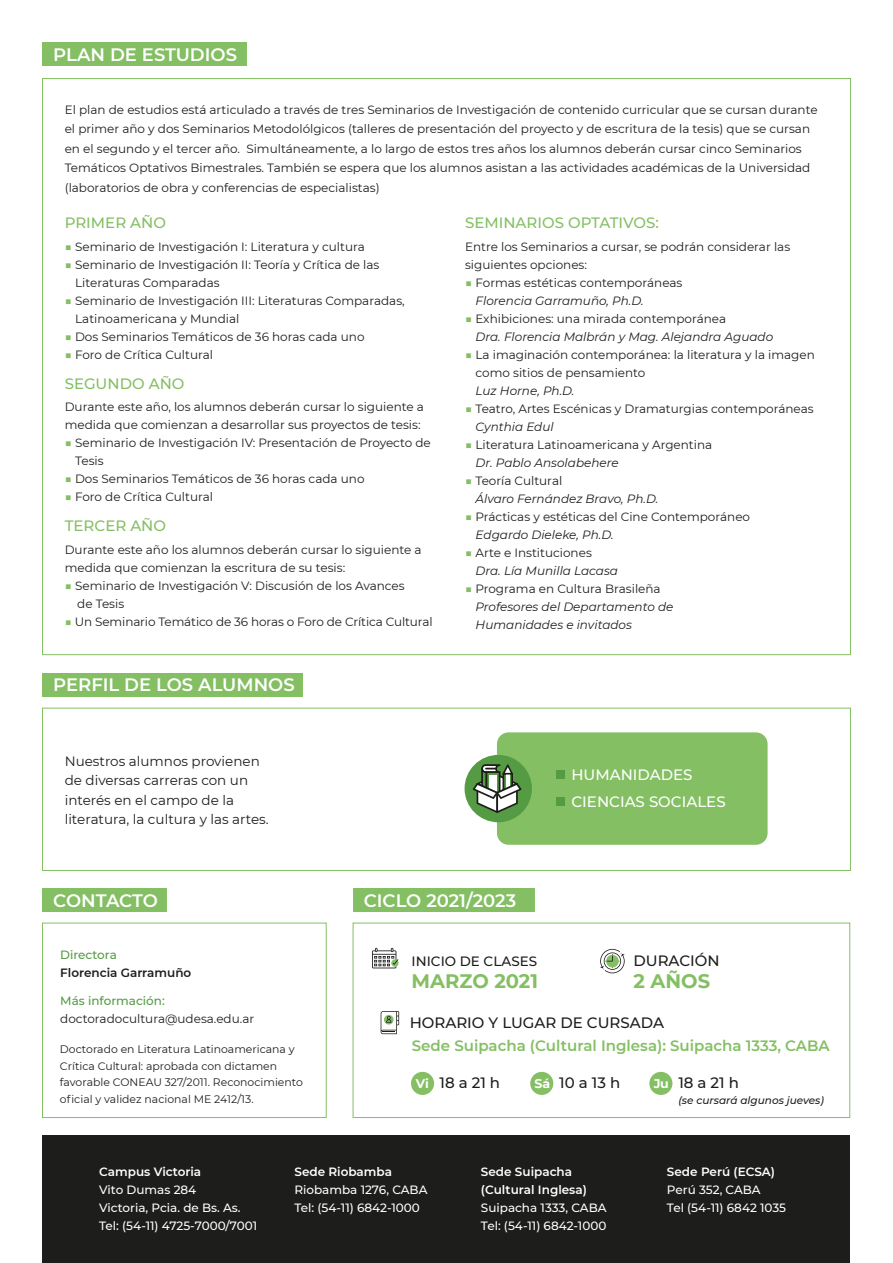
<style>
.page{position:relative;width:893px;height:1263px;background:#fff}
.page>*{position:absolute;margin:0;border:0;box-sizing:border-box;transform-origin:0 0}
.t1{font:700 19.5px "Montserrat";color:#84bf63}
.t2{font:600 18px "Montserrat";color:#fff}
.t3{font:500 15px "Montserrat";color:#1d1d1b}
.t4{font:500 15px "Montserrat";color:#84bf63}
.t5{font:600 15px "Montserrat";color:#84bf63}
.t6{font:500 15px/27px "Montserrat";color:#fff}
.t7{font:13.5px/19.5px "Montserrat";color:#1d1d1b}
.t8{font:500 13.5px "Montserrat";color:#1d1d1b}
.t9{font:700 12.6px "Montserrat";color:#fff}
.t10{font:12px/18px "Montserrat";color:#1d1d1b}
.t11{font:italic 12px/18px "Montserrat";color:#1d1d1b}
.t12{font:500 12px/18px "Montserrat";color:#fff}
.t13{font:600 12px/18px "Montserrat";color:#fff}
.t14{font:500 12px "Montserrat";color:#559b44}
.t15{font:600 12px "Montserrat";color:#1d1d1b}
.t16{font:10.8px/16.5px "Montserrat";color:#1d1d1b}
.t17{font:italic 500 10.5px "Montserrat";color:#1d1d1b}
.s1{color:#84bf63}
.s2{font-style:italic}
.s3{font-style:normal;color:#84bf63}
.s4{font-style:normal}
</style>
<div class="page">
<div style="left:353px;top:888px;width:182px;height:24px;background:#84bf63"></div>
<div style="left:43px;top:888px;width:124px;height:24px;background:#84bf63"></div>
<div style="left:43px;top:42px;width:204px;height:24px;background:#84bf63"></div>
<div style="left:42px;top:923px;width:285px;height:195px;border:1px solid #84bf63"></div>
<div style="left:353px;top:923px;width:497px;height:195px;border:1px solid #84bf63"></div>
<svg style="left:600px;top:949px;width:25px;height:24px"></svg>
<svg style="left:381px;top:1011px;width:18px;height:23px"></svg>
<svg style="left:372px;top:948px;width:26px;height:20px"></svg>
<div style="left:411px;top:1072px;width:23px;height:23px;background:#84bf63;border-radius:50%"></div>
<div style="left:530px;top:1072px;width:23px;height:23px;background:#84bf63;border-radius:50%"></div>
<div style="left:649px;top:1072px;width:23px;height:23px;background:#84bf63;border-radius:50%"></div>
<div style="left:43px;top:673px;width:260px;height:23px;background:#84bf63"></div>
<div style="left:42px;top:708px;width:809px;height:163px;border:1px solid #84bf63"></div>
<div style="left:497px;top:732px;width:271px;height:113px;background:#84bf63;border-radius:12px"></div>
<div style="left:556px;top:770px;width:8px;height:8px;background:#559b44"></div>
<div style="left:556px;top:797px;width:8px;height:9px;background:#559b44"></div>
<div style="left:465px;top:755px;width:67px;height:67px;background:#559b44;border-radius:50%"></div>
<svg style="left:473px;top:764px;width:48px;height:49px"></svg>
<div style="left:43px;top:1135px;width:807px;height:128px;background:#1d1d1b"></div>
<h2 class="t2" style="left:53px;top:41px;width:185px">PLAN DE ESTUDIOS</h2>
<p class="t10" style="left:65px;top:99px;width:754px;line-height:19.5px">El plan de estudios está articulado a través de tres Seminarios de Investigación de contenido curricular que se cursan durante el primer año y dos Seminarios Metodolólgicos (talleres de presentación del proyecto y de escritura de la tesis) que se cursan en el segundo y el tercer año. Simultáneamente, a lo largo de estos tres años los alumnos deberán cursar cinco Seminarios Temáticos Optativos Bimestrales. También se espera que los alumnos asistan a las actividades académicas de la Universidad (laboratorios de obra y conferencias de especialistas)</p>
<p class="t4" style="left:65px;top:213px;width:103px">PRIMER AÑO</p>
<p class="t10" style="left:65px;top:237px;width:302px"><span class="s1">■</span> Seminario de Investigación I: Literatura y cultura</p>
<p class="t10" style="left:75px;top:255px;width:306px;text-indent:-10px"><span class="s1">■</span> Seminario de Investigación II: Teoría y Crítica de las<br>Literaturas Comparadas</p>
<p class="t10" style="left:75px;top:291px;width:331px;text-indent:-10px"><span class="s1">■</span> Seminario de Investigación III: Literaturas Comparadas,<br>Latinoamericana y Mundial</p>
<p class="t10" style="left:65px;top:327px;width:301px"><span class="s1">■</span> Dos Seminarios Temáticos de 36 horas cada uno</p>
<p class="t10" style="left:65px;top:345px;width:150px"><span class="s1">■</span> Foro de Crítica Cultural</p>
<p class="t4" style="left:65px;top:373px;width:121px">SEGUNDO AÑO</p>
<p class="t10" style="left:65px;top:398px;width:361px">Durante este año, los alumnos deberán cursar lo siguiente a medida que comienzan a desarrollar sus proyectos de tesis:</p>
<p class="t10" style="left:75px;top:434px;width:357px;text-indent:-10px"><span class="s1">■</span> Seminario de Investigación IV: Presentación de Proyecto de<br>Tesis</p>
<p class="t10" style="left:65px;top:470px;width:301px"><span class="s1">■</span> Dos Seminarios Temáticos de 36 horas cada uno</p>
<p class="t10" style="left:65px;top:488px;width:150px"><span class="s1">■</span> Foro de Crítica Cultural</p>
<p class="t4" style="left:65px;top:516px;width:103px">TERCER AÑO</p>
<p class="t10" style="left:65px;top:540px;width:358px">Durante este año los alumnos deberán cursar lo siguiente a medida que comienzan la escritura de su tesis:</p>
<p class="t10" style="left:77px;top:576px;width:329px;text-indent:-13px"><span class="s1">■</span> Seminario de Investigación V: Discusión de los Avances de Tesis</p>
<p class="t10" style="left:65px;top:612px;width:369px"><span class="s1">■</span> Un Seminario Temático de 36 horas o Foro de Crítica Cultural</p>
<h2 class="t2" style="left:53px;top:672px;width:243px">PERFIL DE LOS ALUMNOS</h2>
<p class="t7" style="left:65px;top:751px;width:205px">Nuestros alumnos provienen de diversas carreras con un interés en el campo de la literatura, la cultura y las artes.</p>
<p class="t4" style="left:465px;top:213px;width:195px">SEMINARIOS OPTATIVOS:</p>
<p class="t10" style="left:465px;top:237px;width:327px">Entre los Seminarios a cursar, se podrán considerar las siguientes opciones:</p>
<p class="t10" style="left:476px;top:273px;width:208px;text-indent:-10px"><span class="s1">■</span> Formas estéticas contemporáneas<br><span class="s2">Florencia Garramuño, Ph.D.</span></p>
<p class="t11" style="left:476px;top:309px;width:299px;text-indent:-10px"><span class="s3">■</span> <span class="s4">Exhibiciones: una mirada contemporánea<br></span>Dra. Florencia Malbrán y Mag. Alejandra Aguado</p>
<p class="t10" style="left:476px;top:345px;width:341px;text-indent:-10px"><span class="s1">■</span> La imaginación contemporánea: la literatura y la imagen como sitios de pensamiento</p>
<p class="t11" style="left:476px;top:381px;width:100px">Luz Horne, Ph.D.</p>
<p class="t10" style="left:476px;top:399px;width:340px;text-indent:-10px"><span class="s1">■</span> Teatro, Artes Escénicas y Dramaturgias contemporáneas<br><span class="s2">Cynthia Edul</span></p>
<p class="t10" style="left:476px;top:435px;width:238px;text-indent:-10px"><span class="s1">■</span> Literatura Latinoamericana y Argentina<br><span class="s2">Dr. Pablo Ansolabehere</span></p>
<p class="t11" style="left:476px;top:471px;width:184px;text-indent:-10px"><span class="s3">■</span> <span class="s4">Teoría Cultural<br></span>Álvaro Fernández Bravo, Ph.D.</p>
<p class="t10" style="left:476px;top:507px;width:276px;text-indent:-10px"><span class="s1">■</span> Prácticas y estéticas del Cine Contemporáneo<br><span class="s2">Edgardo Dieleke, Ph.D.</span></p>
<p class="t11" style="left:476px;top:543px;width:144px;text-indent:-10px"><span class="s3">■</span> <span class="s4">Arte e Instituciones<br></span>Dra. Lía Munilla Lacasa</p>
<p class="t11" style="left:476px;top:579px;width:199px;text-indent:-10px"><span class="s3">■</span> <span class="s4">Programa en Cultura Brasileña<br></span>Profesores del Departamento de<br>Humanidades e invitados</p>
<p class="t6" style="left:571px;top:760px;width:156px">HUMANIDADES<br>CIENCIAS SOCIALES</p>
<h2 class="t2" style="left:53px;top:887px;width:106px">CONTACTO</h2>
<h2 class="t2" style="left:364px;top:887px;width:154px">CICLO 2021/2023</h2>
<p class="t14" style="left:60px;top:946px;width:58px">Directora</p>
<p class="t15" style="left:60px;top:964px;width:133px">Florencia Garramuño</p>
<p class="t14" style="left:60px;top:993px;width:106px">Más información:</p>
<p class="t10" style="left:60px;top:1010px;width:196px">doctoradocultura@udesa.edu.ar</p>
<p class="t16" style="left:60px;top:1041px;width:244px">Doctorado en Literatura Latinoamericana y Crítica Cultural: aprobada con dictamen favorable CONEAU 327/2011. Reconocimiento oficial y validez nacional ME 2412/13.</p>
<p class="t3" style="left:633px;top:951px;width:88px">DURACIÓN</p>
<h1 class="t1" style="left:633px;top:967px;width:78px">2 AÑOS</h1>
<p class="t3" style="left:410px;top:1012px;width:256px">HORARIO Y LUGAR DE CURSADA</p>
<p class="t8" style="left:412px;top:951px;width:127px">INICIO DE CLASES</p>
<h1 class="t1" style="left:412px;top:966px;width:128px">MARZO 2021</h1>
<p class="t5" style="left:412px;top:1035px;width:419px">Sede Suipacha (Cultural Inglesa): Suipacha 1333, CABA</p>
<p class="t3" style="left:439px;top:1072px;width:62px">18 a 21 h</p>
<p class="t3" style="left:559px;top:1072px;width:62px">10 a 13 h</p>
<p class="t9" style="left:416px;top:1074px;width:15px">Vi</p>
<p class="t9" style="left:535px;top:1074px;width:17px">Sá</p>
<p class="t3" style="left:678px;top:1072px;width:62px">18 a 21 h</p>
<p class="t17" style="left:678px;top:1093px;width:147px">(se cursará algunos jueves)</p>
<p class="t9" style="left:654px;top:1074px;width:17px">Ju</p>
<p class="t13" style="left:99px;top:1162px;width:103px">Campus Victoria</p>
<p class="t12" style="left:99px;top:1180px;width:159px">Vito Dumas 284<br>Victoria, Pcia. de Bs. As.<br>Tel: (54-11) 4725-7000/7001</p>
<p class="t13" style="left:294px;top:1162px;width:99px">Sede Riobamba</p>
<p class="t12" style="left:294px;top:1180px;width:135px">Riobamba 1276, CABA<br>Tel: (54-11) 6842-1000</p>
<p class="t13" style="left:481px;top:1162px;width:107px">Sede Suipacha (Cultural Inglesa)</p>
<p class="t12" style="left:481px;top:1198px;width:127px">Suipacha 1333, CABA<br>Tel: (54-11) 6842-1000</p>
<p class="t13" style="left:667px;top:1162px;width:110px">Sede Perú (ECSA)</p>
<p class="t12" style="left:667px;top:1180px;width:121px">Perú 352, CABA<br>Tel (54-11) 6842 1035</p>
</div>
